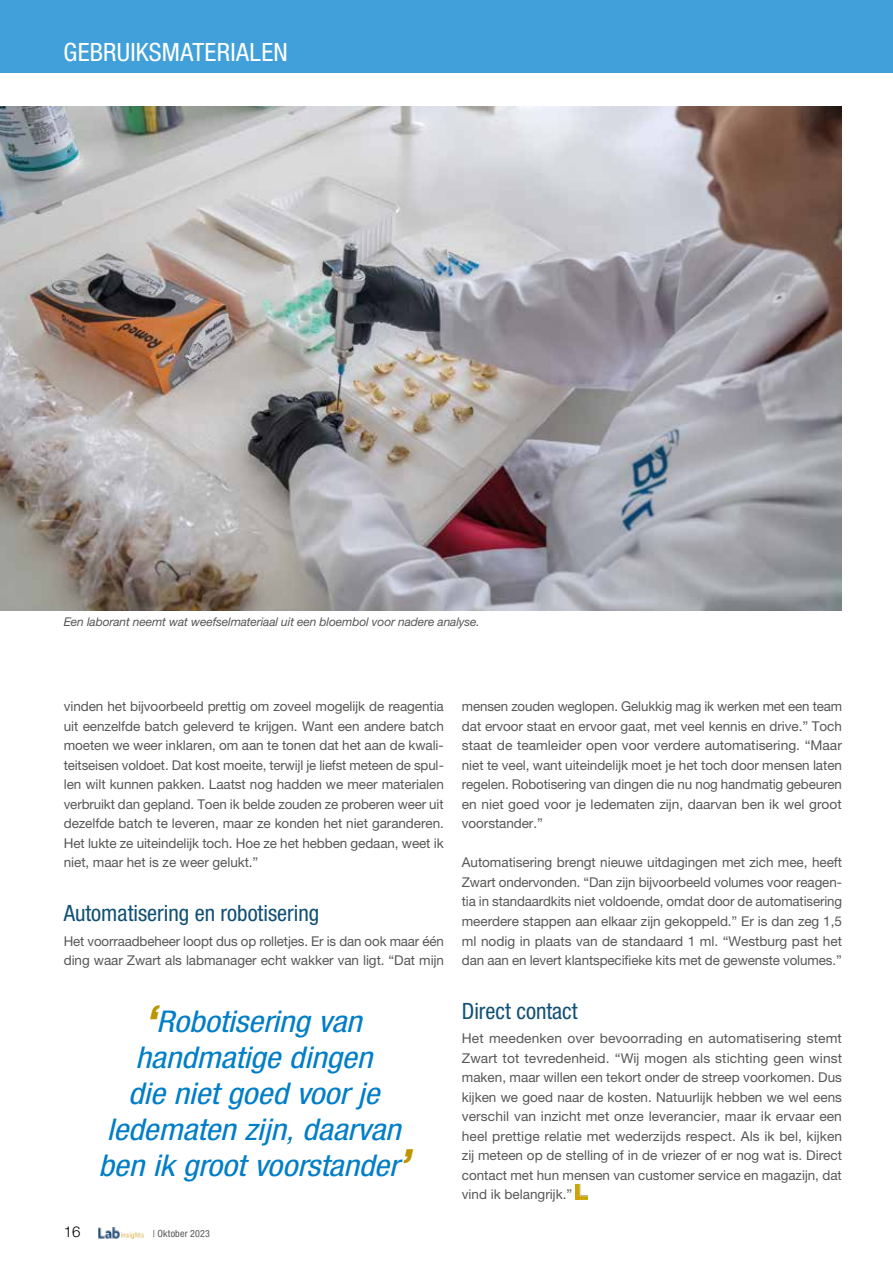
<style>
.page{position:relative;width:893px;height:1263px;background:#fff}
.page>*{position:absolute;margin:0;border:0;box-sizing:border-box;transform-origin:0 0}
.t1{font:italic condensed 30px/36px "Helvetica Neue LT Pro";letter-spacing:-.005em;color:#007ec7;text-align:center;scale:1.12 1}
.t2{font:condensed 25.2px "Helvetica Neue LT Pro";letter-spacing:.005em;color:#fff}
.t3{font:condensed 22.5px "Helvetica Neue LT Pro";color:#115075}
.t4{font:300 15px "Helvetica Neue LT Pro";color:#000}
.t5{font:13.5px/19.5px "Helvetica Neue LT Pro";letter-spacing:-.005em;color:#575756;text-align:justify}
.t6{font:italic 12px "Helvetica Neue LT Pro";letter-spacing:-.01em;color:#575756}
.t7{font:condensed 9.9px "Helvetica Neue LT Pro";letter-spacing:.02em;color:#575756}
.s1{font-weight:900;font-size:37.5px;color:#bc9600}
</style>
<div class="page">
<img style="left:99px;top:1227px;width:45px;height:11px">
<div style="left:0;top:0;width:893px;height:72px;background:#41a0da"></div>
<img style="left:576px;top:1184px;width:12px;height:15px">
<img style="left:0;top:106px;width:842px;height:504px">
<h2 class="t2" style="left:64px;top:38px;width:226px">GEBRUIKSMATERIALEN</h2>
<p class="t6" style="left:64px;top:614px;width:418px">Een laborant neemt wat weefselmateriaal uit een bloembol voor nadere analyse.</p>
<p class="t5" style="left:64px;top:696px;width:382px">vinden het bijvoorbeeld prettig om zoveel mogelijk de reagentia uit eenzelfde batch geleverd te krijgen. Want een andere batch moeten we weer inklaren, om aan te tonen dat het aan de kwali&shy;teitseisen voldoet. Dat kost moeite, terwijl je liefst meteen de spul&shy;len wilt kunnen pakken. Laatst nog hadden we meer materialen verbruikt dan gepland. Toen ik belde zouden ze proberen weer uit dezelfde batch te leveren, maar ze konden het niet garanderen.<br>Het lukte ze uiteindelijk toch. Hoe ze het hebben gedaan, weet ik niet, maar het is ze weer gelukt.”</p>
<h3 class="t3" style="left:64px;top:900px;width:257px">Automatisering en robotisering</h3>
<p class="t5" style="left:64px;top:931px;width:382px">Het voorraadbeheer loopt dus op rolletjes. Er is dan ook maar één ding waar Zwart als labmanager echt wakker van ligt. “Dat mijn</p>
<h1 class="t1" style="left:98px;top:1004px;width:279px"><span class="s1">‘</span>Robotisering van handmatige dingen<br>die niet goed voor je ledematen zijn, daarvan ben ik groot voorstander<span class="s1">’</span></h1>
<p class="t4" style="left:64px;top:1223px;width:18px">16</p>
<p class="t7" style="left:153px;top:1228px;width:59px">| Oktober 2023</p>
<p class="t5" style="left:462px;top:696px;width:382px">mensen zouden weglopen. Gelukkig mag ik werken met een team dat ervoor staat en ervoor gaat, met veel kennis en drive.” Toch staat de teamleider open voor verdere automatisering. “Maar niet te veel, want uiteindelijk moet je het toch door mensen laten regelen. Robotisering van dingen die nu nog handmatig gebeuren en niet goed voor je ledematen zijn, daarvan ben ik wel groot voorstander.”</p>
<p class="t5" style="left:462px;top:853px;width:382px">Automatisering brengt nieuwe uitdagingen met zich mee, heeft Zwart ondervonden. “Dan zijn bijvoorbeeld volumes voor reagen&shy;tia in standaardkits niet voldoende, omdat door de automatisering meerdere stappen aan elkaar zijn gekoppeld.” Er is dan zeg 1,5 ml nodig in plaats van de standaard 1 ml. “Westburg past het dan aan en levert klantspecifieke kits met de gewenste volumes.”</p>
<h3 class="t3" style="left:462px;top:998px;width:117px">Direct contact</h3>
<p class="t5" style="left:462px;top:1028px;width:382px">Het meedenken over bevoorrading en automatisering stemt Zwart tot tevredenheid. “Wij mogen als stichting geen winst maken, maar willen een tekort onder de streep voorkomen. Dus kijken we goed naar de kosten. Natuurlijk hebben we wel eens verschil van inzicht met onze leverancier, maar ik ervaar een heel prettige relatie met wederzijds respect. Als ik bel, kijken zij meteen op de stelling of in de vriezer of er nog wat is. Direct contact met hun mensen van customer service en magazijn, dat vind ik belangrijk.”</p>
</div>
